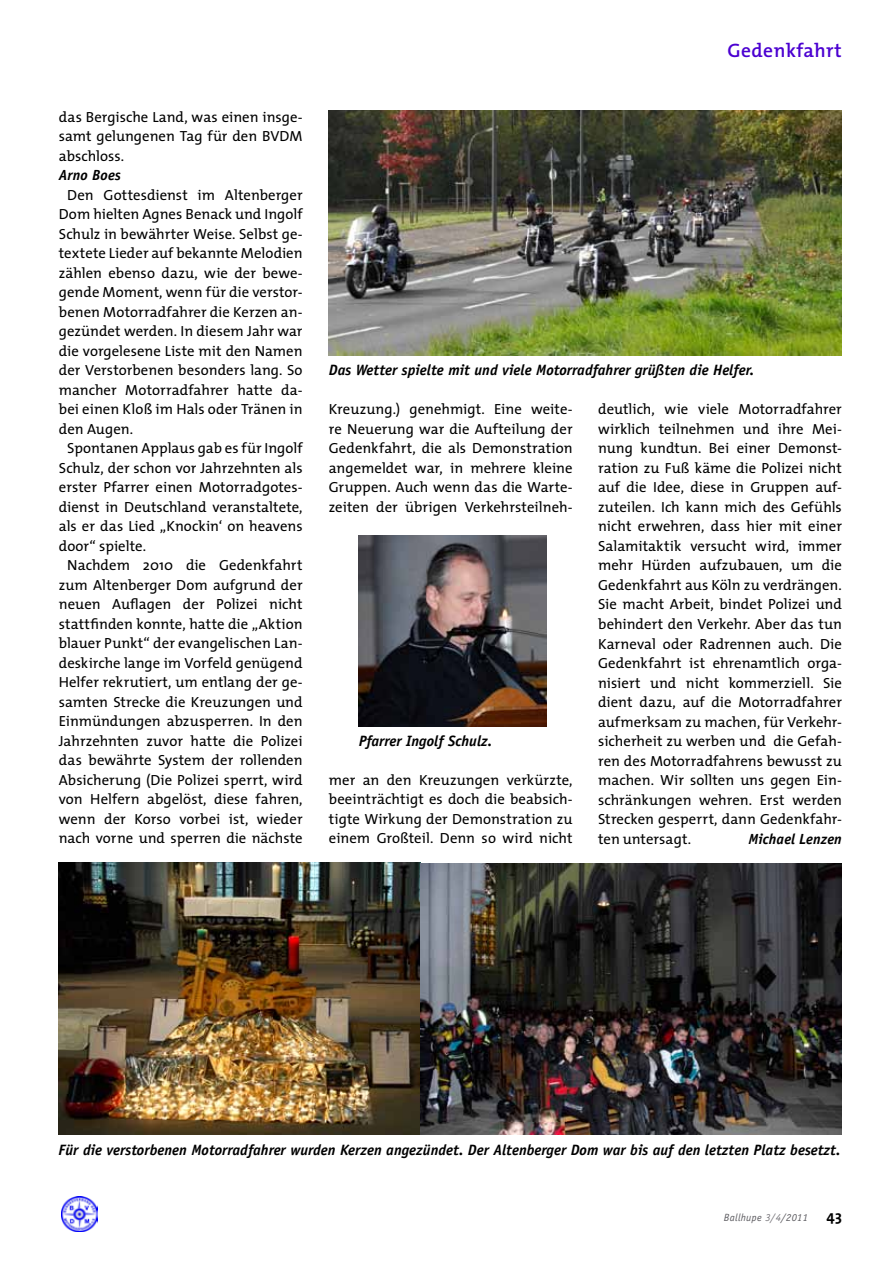
<style>
.page{position:relative;width:893px;height:1263px;background:#fff}
.page>*{position:absolute;margin:0;border:0;box-sizing:border-box;transform-origin:0 0}
.t1{font:600 19.5px "T Mix";letter-spacing:.025em;color:#4b00d1}
.t2{font:italic 700 15px "Officina Sans Std";color:#000}
.t3{font:14.7px/19.5px "T Mix";letter-spacing:.005em;color:#000;text-align:justify}
.t4{font:italic 700 14.7px "Officina Sans Std";letter-spacing:.01em;color:#000}
.t5{font:italic 10.5px "Officina Sans Std";letter-spacing:.025em;color:#5c5b60}
.s1{color:#757378}
.s2{font-family:"T Mix";font-weight:700;font-style:normal;font-size:15px;color:#000}
</style>
<div class="page">
<img style="left:62px;top:1196px;width:35px;height:35px">
<img style="left:329px;top:110px;width:513px;height:246px">
<img style="left:59px;top:863px;width:783px;height:271px">
<img style="left:359px;top:536px;width:187px;height:190px">
<p class="t3" style="left:59px;top:106px;width:245px">das Bergische Land, was einen insge&shy;samt gelungenen Tag für den BVDM abschloss.</p>
<p class="t4" style="left:59px;top:166px;width:64px">Arno Boes</p>
<p class="t3" style="left:67px;top:184px;width:237px">Den Gottesdienst im Altenberger</p>
<p class="t3" style="left:59px;top:204px;width:245px">Dom hielten Agnes Benack und Ingolf</p>
<p class="t3" style="left:59px;top:223px;width:245px">Schulz in bewährter Weise. Selbst ge-</p>
<p class="t3" style="left:59px;top:243px;width:245px">textete Lieder auf bekannte Melodien</p>
<p class="t3" style="left:59px;top:262px;width:245px">zählen ebenso dazu, wie der bewe-</p>
<p class="t3" style="left:59px;top:282px;width:245px">gende Moment, wenn für die verstor-</p>
<p class="t3" style="left:59px;top:301px;width:245px">benen Motorradfahrer die Kerzen an-</p>
<p class="t3" style="left:59px;top:321px;width:245px">gezündet werden. In diesem Jahr war</p>
<p class="t3" style="left:59px;top:340px;width:245px">die vorgelesene Liste mit den Namen</p>
<p class="t3" style="left:59px;top:360px;width:245px">der Verstorbenen besonders lang. So</p>
<p class="t3" style="left:59px;top:379px;width:245px">mancher Motorradfahrer hatte da-</p>
<p class="t3" style="left:59px;top:399px;width:245px">bei einen Kloß im Hals oder Tränen in</p>
<p class="t3" style="left:59px;top:418px;width:76px">den Augen.</p>
<p class="t3" style="left:67px;top:438px;width:237px">Spontanen Applaus gab es für Ingolf</p>
<p class="t3" style="left:59px;top:458px;width:245px">Schulz, der schon vor Jahrzehnten als</p>
<p class="t3" style="left:59px;top:477px;width:245px">erster Pfarrer einen Motorradgotes-</p>
<p class="t3" style="left:59px;top:497px;width:245px">dienst in Deutschland veranstaltete,</p>
<p class="t3" style="left:59px;top:516px;width:245px">als er das Lied „Knockin‘ on heavens</p>
<p class="t3" style="left:59px;top:536px;width:89px">door“ spielte.</p>
<p class="t3" style="left:67px;top:555px;width:237px">Nachdem 2010 die Gedenkfahrt</p>
<p class="t3" style="left:59px;top:575px;width:245px">zum Altenberger Dom aufgrund der</p>
<p class="t3" style="left:59px;top:594px;width:245px">neuen Auflagen der Polizei nicht</p>
<p class="t3" style="left:59px;top:614px;width:245px">stattfinden konnte, hatte die „Aktion</p>
<p class="t3" style="left:59px;top:633px;width:245px">blauer Punkt“ der evangelischen Lan-</p>
<p class="t3" style="left:59px;top:653px;width:245px">deskirche lange im Vorfeld genügend</p>
<p class="t3" style="left:59px;top:672px;width:245px">Helfer rekrutiert, um entlang der ge-</p>
<p class="t3" style="left:59px;top:692px;width:245px">samten Strecke die Kreuzungen und</p>
<p class="t3" style="left:59px;top:711px;width:245px">Einmündungen abzusperren. In den</p>
<p class="t3" style="left:59px;top:731px;width:245px">Jahrzehnten zuvor hatte die Polizei</p>
<p class="t3" style="left:59px;top:750px;width:245px">das bewährte System der rollenden</p>
<p class="t3" style="left:59px;top:770px;width:245px">Absicherung (Die Polizei sperrt, wird</p>
<p class="t3" style="left:59px;top:789px;width:245px">von Helfern abgelöst, diese fahren,</p>
<p class="t3" style="left:59px;top:809px;width:245px">wenn der Korso vorbei ist, wieder</p>
<p class="t3" style="left:59px;top:828px;width:245px">nach vorne und sperren die nächste</p>
<h1 class="t1" style="left:727px;top:34px;width:116px">Gedenkfahrt</h1>
<p class="t2" style="left:329px;top:361px;width:427px">Das Wetter spielte mit und viele Motorradfahrer grüßten die Helfer.</p>
<p class="t3" style="left:329px;top:399px;width:245px">Kreuzung.) genehmigt. Eine weite&shy;re Neuerung war die Aufteilung der Gedenkfahrt, die als Demonstration angemeldet war, in mehrere kleine Gruppen. Auch wenn das die Warte&shy;zeiten der übrigen Verkehrsteilneh-</p>
<p class="t2" style="left:359px;top:731px;width:135px">Pfarrer Ingolf Schulz.</p>
<p class="t3" style="left:329px;top:770px;width:245px">mer an den Kreuzungen verkürzte, beeinträchtigt es doch die beabsich&shy;tigte Wirkung der Demonstration zu einem Großteil. Denn so wird nicht</p>
<p class="t3" style="left:598px;top:399px;width:245px">deutlich, wie viele Motorradfahrer wirklich teilnehmen und ihre Mei&shy;nung kundtun. Bei einer Demonst&shy;ration zu Fuß käme die Polizei nicht auf die Idee, diese in Gruppen auf&shy;zuteilen. Ich kann mich des Gefühls nicht erwehren, dass hier mit einer Salamitaktik versucht wird, immer mehr Hürden aufzubauen, um die Gedenkfahrt aus Köln zu verdrängen.<br>Sie macht Arbeit, bindet Polizei und behindert den Verkehr. Aber das tun Karneval oder Radrennen auch. Die Gedenkfahrt ist ehrenamtlich orga&shy;nisiert und nicht kommerziell. Sie dient dazu, auf die Motorradfahrer aufmerksam zu machen, für Verkehr&shy;sicherheit zu werben und die Gefah&shy;ren des Motorradfahrens bewusst zu machen. Wir sollten uns gegen Ein&shy;schränkungen wehren. Erst werden Strecken gesperrt, dann Gedenkfahr&shy;ten untersagt.</p>
<p class="t4" style="left:748px;top:830px;width:95px">Michael Lenzen</p>
<p class="t2" style="left:59px;top:1141px;width:783px">Für die verstorbenen Motorradfahrer wurden Kerzen angezündet. Der Altenberger Dom war bis auf den letzten Platz besetzt.</p>
<p class="t5" style="left:724px;top:1212px;width:119px">Ballhupe <span class="s1">3/4</span>/2011 <span class="s2">43</span></p>
</div>
